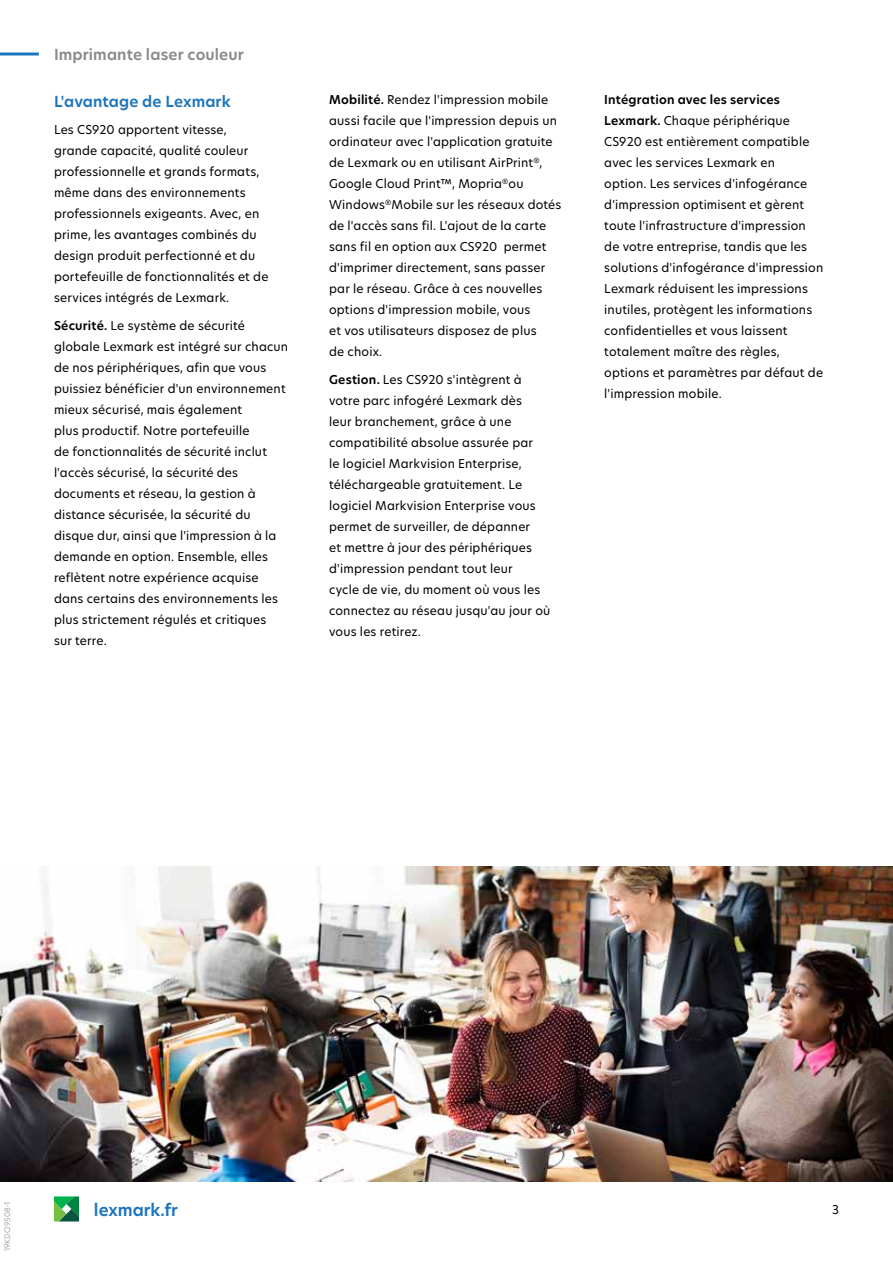
<style>
.page{position:relative;width:893px;height:1263px;background:#fff}
.page>*{position:absolute;margin:0;border:0;box-sizing:border-box;transform-origin:0 0}
.t1{font:600 16.5px "TP Hero";color:#1c75bc}
.t2{font:600 15px "TP Hero";letter-spacing:.01em;color:#888a8c}
.t3{font:600 15px "TP Hero";letter-spacing:.005em;color:#1c75bc}
.t4{font:12px/21px "TP Hero";letter-spacing:.015em;color:#000}
.t5{font:300 7.5px "TP Hero";letter-spacing:.025em;color:#888a8c}
.s1{font-weight:600}
</style>
<div class="page">
<hr style="left:0;top:52px;width:39px;height:3px;background:#1c75bc">
<svg style="left:54px;top:1196px;width:25px;height:25px"></svg>
<img style="left:0;top:867px;width:893px;height:315px">
<p class="t2" style="left:54px;top:44px;width:191px">Imprimante laser couleur</p>
<p class="t3" style="left:54px;top:91px;width:178px">L'avantage de Lexmark</p>
<p class="t4" style="left:54px;top:119px;width:216px">Les CS920 apportent vitesse, grande capacité, qualité couleur professionnelle et grands formats, même dans des environnements professionnels exigeants. Avec, en prime, les avantages combinés du design produit perfectionné et du portefeuille de fonctionnalités et de services intégrés de Lexmark.</p>
<p class="t4" style="left:54px;top:315px;width:236px"><span class="s1">Sécurité.</span> Le système de sécurité globale Lexmark est intégré sur chacun de nos périphériques, afin que vous puissiez bénéficier d'un environnement mieux sécurisé, mais également<br>plus productif. Notre portefeuille<br>de fonctionnalités de sécurité inclut l'accès sécurisé, la sécurité des documents et réseau, la gestion à distance sécurisée, la sécurité du disque dur, ainsi que l'impression à la demande en option. Ensemble, elles reflètent notre expérience acquise dans certains des environnements les plus strictement régulés et critiques<br>sur terre.</p>
<p class="t4" style="left:329px;top:89px;width:234px"><span class="s1">Mobilité.</span> Rendez l'impression mobile aussi facile que l'impression depuis un ordinateur avec l'application gratuite de Lexmark ou en utilisant AirPrint<sup>®</sup>, Google Cloud Print™, Mopria<sup>®</sup>ou Windows<sup>®</sup>Mobile sur les réseaux dotés de l'accès sans fil. L'ajout de la carte sans fil en option aux CS920 permet d'imprimer directement, sans passer par le réseau. Grâce à ces nouvelles options d'impression mobile, vous<br>et vos utilisateurs disposez de plus<br>de choix.</p>
<p class="t4" style="left:329px;top:369px;width:223px"><span class="s1">Gestion.</span> Les CS920 s'intègrent à votre parc infogéré Lexmark dès<br>leur branchement, grâce à une compatibilité absolue assurée par<br>le logiciel Markvision Enterprise, téléchargeable gratuitement. Le logiciel Markvision Enterprise vous permet de surveiller, de dépanner<br>et mettre à jour des périphériques d'impression pendant tout leur<br>cycle de vie, du moment où vous les connectez au réseau jusqu'au jour où vous les retirez.</p>
<p class="t4" style="left:604px;top:89px;width:220px"><span class="s1">Intégration avec les services Lexmark.</span> Chaque périphérique CS920 est entièrement compatible avec les services Lexmark en<br>option. Les services d'infogérance d'impression optimisent et gèrent toute l'infrastructure d'impression de votre entreprise, tandis que les solutions d'infogérance d'impression Lexmark réduisent les impressions inutiles, protègent les informations confidentielles et vous laissent totalement maître des règles, options et paramètres par défaut de l'impression mobile.</p>
<p class="t5" style="left:2px;top:1251px;width:52px;rotate:-90deg">19KDO9508-1</p>
<h1 class="t1" style="left:94px;top:1198px;width:86px">lexmark.fr</h1>
<p class="t4" style="left:832px;top:1199px;width:8px">3</p>
</div>
